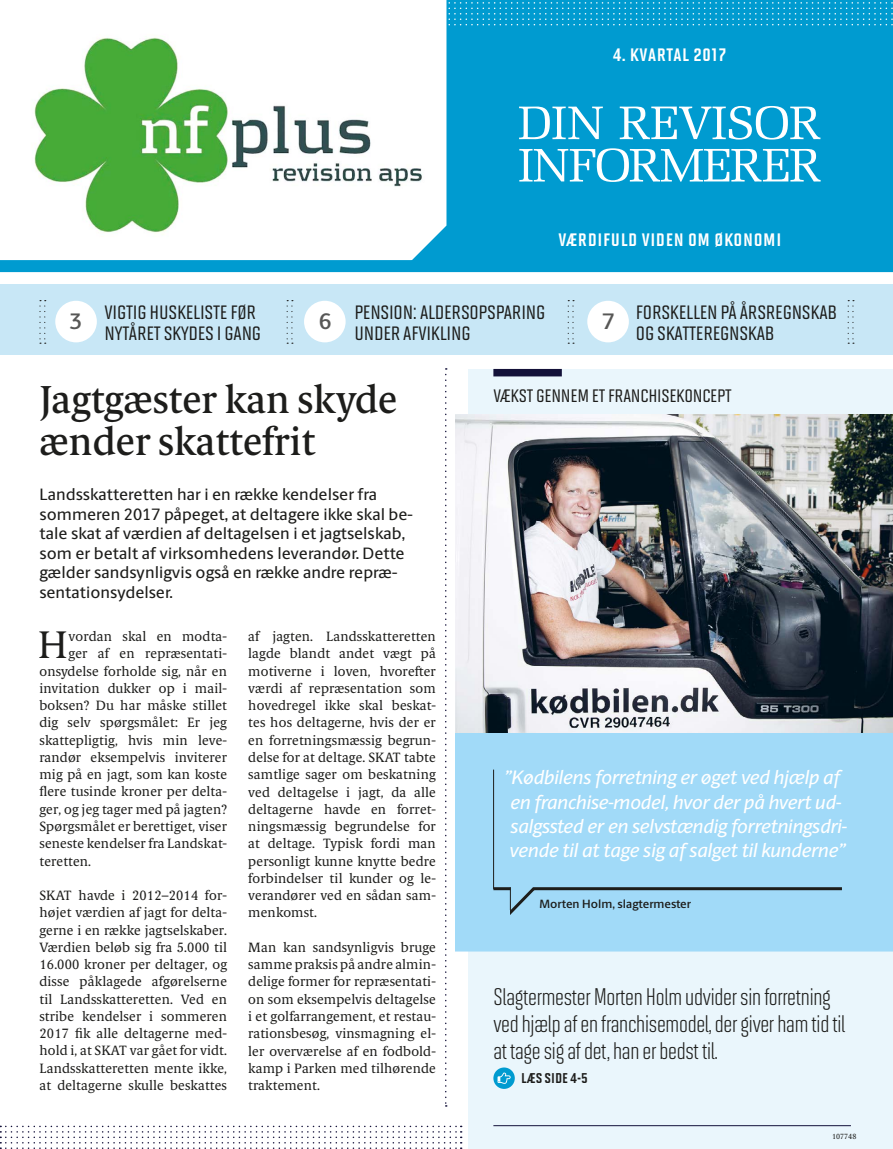
<style>
.page{position:relative;width:893px;height:1149px;background:#fff}
.page>*{position:absolute;margin:0;border:0;box-sizing:border-box;transform-origin:0 0}
.t1{font:500 39px/42px "Berling Serif Text";color:#1d1d1b}
.t2{font:38.55px "Berling Serif Text";color:#1d1d1b}
.t3{font:24px/27px "Solano Gothic MVB";letter-spacing:-.01em;color:#1d1d1b}
.t4{font:22.5px/21px "Solano Gothic MVB Md SC";letter-spacing:-.01em;color:#1d1d1b}
.t5{font:600 22.5px "Berling Sans";color:#575756}
.t6{font:21px "Solano Gothic MVB Bd SC";letter-spacing:.03em;color:#fff}
.t7{font:21px "Solano Gothic MVB Md SC";letter-spacing:-.01em;color:#1d1d1b}
.t8{font:italic 500 19.5px/24px "Berling Sans";letter-spacing:-.01em;color:#fff}
.t9{font:500 16.5px/19.5px "Berling Sans";color:#1d1d1b}
.t10{font:16.5px "Solano Gothic MVB Bd SC";color:#1d1d1b}
.t11{font:13.5px/17.2px "Berling Serif Text";letter-spacing:.01em;color:#1d1d1b;text-align:justify}
.t12{font:600 12px "Berling Sans";color:#1d1d1b}
.t13{font:7.5px "Berling Serif Text";color:#1d1d1b}
</style>
<div class="page">
<div style="left:468px;top:369px;width:424px;height:779px;background:#eaf6fc"></div>
<div style="left:493px;top:369px;width:69px;height:7px;background:#131139"></div>
<div style="left:0;top:284px;width:892px;height:70px;background:#c8e7f6"></div>
<div style="left:55px;top:301px;width:42px;height:41px;background:#fff;border-radius:50%"></div>
<div style="left:304px;top:301px;width:42px;height:41px;background:#fff;border-radius:50%"></div>
<svg style="left:39px;top:300px;width:7px;height:43px"></svg>
<svg style="left:287px;top:300px;width:6px;height:43px"></svg>
<svg style="left:568px;top:300px;width:6px;height:43px"></svg>
<div style="left:587px;top:301px;width:42px;height:41px;background:#fff;border-radius:50%"></div>
<div style="left:493px;top:1067px;width:22px;height:21px;background:#009bd0;border-radius:50%"></div>
<svg style="left:497px;top:1072px;width:14px;height:11px"></svg>
<hr style="left:493px;top:1124px;width:358px;height:1px;background:#131139">
<svg style="left:848px;top:300px;width:6px;height:43px"></svg>
<svg style="left:445px;top:368px;width:2px;height:738px"></svg>
<div style="left:455px;top:732px;width:437px;height:219px;background:#a1daf8"></div>
<hr style="left:493px;top:769px;width:1px;height:119px;background:#1d1d1b">
<hr style="left:493px;top:886px;width:18px;height:3px;background:#1d1d1b">
<svg style="left:504px;top:885px;width:341px;height:34px"></svg>
<img style="left:455px;top:415px;width:437px;height:317px">
<div style="left:0;top:1px;width:892px;height:271px;background:#009bd0"></div>
<svg style="left:519px;top:148px;width:302px;height:34px"></svg>
<svg style="left:519px;top:106px;width:301px;height:33px"></svg>
<div style="left:0;top:1px;width:446px;height:272px;background:#fff"></div>
<div style="left:0;top:260px;width:892px;height:12px;background:#009bd0"></div>
<svg style="left:0;top:1125px;width:462px;height:24px"></svg>
<svg style="left:444px;top:1px;width:449px;height:24px"></svg>
<div style="left:18px;top:23px;width:417px;height:227px;background:#fff"></div>
<img style="left:34px;top:37px;width:398px;height:208px">
<h3 class="t6" style="left:613px;top:42px;width:115px">4. KVARTAL 2017</h3>
<h3 class="t6" style="left:558px;top:227px;width:224px">VÆRDIFULD VIDEN OM ØKONOMI</h3>
<h3 class="t4" style="left:105px;top:300px;width:158px">VIGTIG HUSKELISTE FØR<br>NYTÅRET SKYDES I GANG</h3>
<h3 class="t4" style="left:354px;top:300px;width:192px">PENSION: ALDERSOPSPARING<br>UNDER AFVIKLING</h3>
<h3 class="t5" style="left:70px;top:307px;width:14px">3</h3>
<h3 class="t5" style="left:319px;top:307px;width:14px">6</h3>
<h3 class="t5" style="left:602px;top:307px;width:14px">7</h3>
<h3 class="t4" style="left:636px;top:300px;width:203px">FORSKELLEN PÅ ÅRSREGNSKAB<br>OG SKATTEREGNSKAB</h3>
<h1 class="t1" style="left:39px;top:378px;width:359px">Jagtgæster kan skyde ænder skattefrit</h1>
<p class="t9" style="left:39px;top:484px;width:375px">Landsskatteretten har i en række kendelser fra sommeren 2017 påpeget, at deltagere ikke skal be&shy;tale skat af værdien af deltagelsen i et jagtselskab, som er betalt af virksomhedens leverandør. Dette gælder sandsynligvis også en række andre repræ&shy;sentationsydelser.</p>
<h2 class="t2" style="left:38px;top:621px;width:32px">H</h2>
<p class="t11" style="left:69px;top:627px;width:160px">vordan skal en modta-</p>
<p class="t11" style="left:69px;top:644px;width:160px">ger af en repræsentati-</p>
<p class="t11" style="left:39px;top:662px;width:189px">onsydelse forholde sig, når en</p>
<p class="t11" style="left:39px;top:679px;width:189px">invitation dukker op i mail-</p>
<p class="t11" style="left:39px;top:696px;width:189px">boksen? Du har måske stillet</p>
<p class="t11" style="left:39px;top:713px;width:189px">dig selv spørgsmålet: Er jeg</p>
<p class="t11" style="left:39px;top:731px;width:189px">skattepligtig, hvis min leve-</p>
<p class="t11" style="left:39px;top:748px;width:189px">randør eksempelvis inviterer</p>
<p class="t11" style="left:39px;top:765px;width:189px">mig på en jagt, som kan koste</p>
<p class="t11" style="left:39px;top:782px;width:189px">flere tusinde kroner per delta-</p>
<p class="t11" style="left:39px;top:800px;width:189px">ger, og jeg tager med på jagten?</p>
<p class="t11" style="left:39px;top:817px;width:189px">Spørgsmålet er berettiget, viser</p>
<p class="t11" style="left:39px;top:834px;width:189px">seneste kendelser fra Landskat-</p>
<p class="t11" style="left:39px;top:851px;width:53px">teretten.</p>
<p class="t11" style="left:39px;top:886px;width:189px">SKAT havde i 2012–2014 for&shy;højet værdien af jagt for delta&shy;gerne i en række jagtselskaber.<br>Værdien beløb sig fra 5.000 til 16.000 kroner per deltager, og disse påklagede afgørelserne til Landsskatteretten. Ved en stribe kendelser i sommeren 2017 fik alle deltagerne med&shy;hold i, at SKAT var gået for vidt.<br>Landsskatteretten mente ikke, at deltagerne skulle beskattes</p>
<p class="t11" style="left:248px;top:627px;width:189px">af jagten. Landsskatteretten lagde blandt andet vægt på motiverne i loven, hvorefter værdi af repræsentation som hovedregel ikke skal beskat&shy;tes hos deltagerne, hvis der er en forretningsmæssig begrun&shy;delse for at deltage. SKAT tabte samtlige sager om beskatning ved deltagelse i jagt, da alle deltagerne havde en forret&shy;ningsmæssig begrundelse for at deltage. Typisk fordi man personligt kunne knytte bedre forbindelser til kunder og le&shy;verandører ved en sådan sam&shy;menkomst.</p>
<p class="t11" style="left:248px;top:938px;width:189px">Man kan sandsynligvis bruge samme praksis på andre almin&shy;delige former for repræsentati&shy;on som eksempelvis deltagelse i et golfarrangement, et restau&shy;rationsbesøg, vinsmagning el&shy;ler overværelse af en fodbold&shy;kamp i Parken med tilhørende traktement.</p>
<h3 class="t7" style="left:493px;top:383px;width:240px">VÆKST GENNEM ET FRANCHISEKONCEPT</h3>
<h3 class="t8" style="left:504px;top:765px;width:344px">”Kødbilens forretning er øget ved hjælp af en franchise-model, hvor der på hvert ud&shy;salgssted er en selvstændig forretningsdri&shy;vende til at tage sig af salget til kunderne”</h3>
<p class="t12" style="left:540px;top:896px;width:153px">Morten Holm, slagtermester</p>
<h3 class="t3" style="left:493px;top:982px;width:354px">Slagtermester Morten Holm udvider sin forretning ved hjælp af en franchisemodel, der giver ham tid til at tage sig af det, han er bedst til.</h3>
<p class="t10" style="left:521px;top:1067px;width:68px">LÆS SIDE 4-5</p>
<p class="t13" style="left:832px;top:1131px;width:26px">107748</p>
</div>
